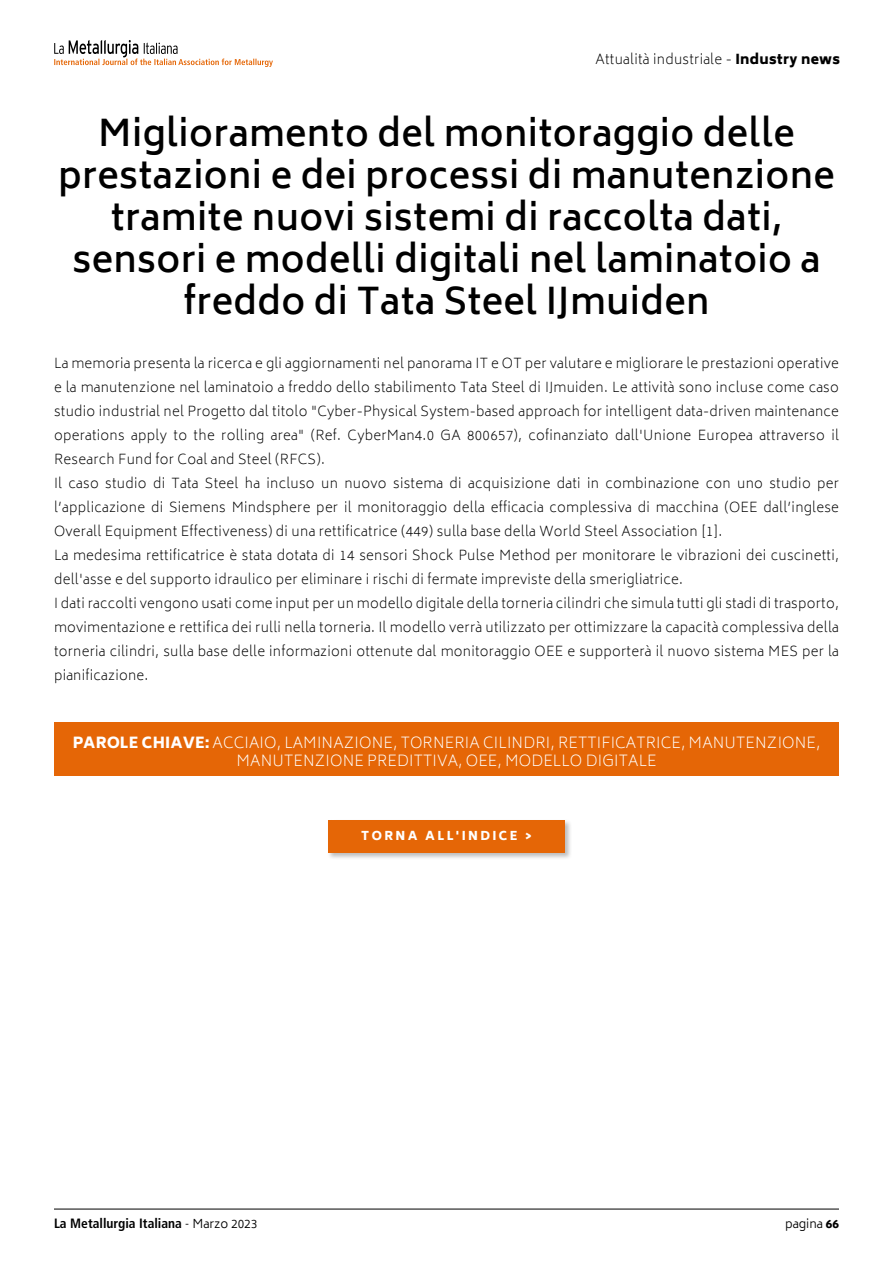
<style>
.page{position:relative;width:893px;height:1263px;background:#fff}
.page>*{position:absolute;margin:0;border:0;box-sizing:border-box;transform-origin:0 0}
.t1{font:600 36px/42px "Biryani";letter-spacing:.01em;color:#000;text-align:center}
.t2{font:200 15px/18px "Biryani";letter-spacing:.01em;color:#fff;text-align:center}
.t3{font:200 13.5px/24px "Biryani";letter-spacing:.02em;color:#000}
.t4{font:700 condensed 13.5px "Frutiger LT Std";color:#000}
.t5{font:800 12px "Biryani";letter-spacing:.2em;color:#fff}
.t6{font:300 12px "Biryani";color:#000}
.s1{font-weight:800}
.s2{font-weight:300}
.s3{font-family:"Biryani";font-weight:300;font-stretch:normal;font-size:12px}
</style>
<div class="page">
<hr style="left:54px;top:1209px;width:785px;height:1px;background:#000">
<svg style="left:54px;top:40px;width:219px;height:27px"></svg>
<div style="left:327px;top:819px;width:245px;height:41px;background:#6b6b6a;opacity:.44"></div>
<div style="left:328px;top:820px;width:237px;height:33px;background:#e56606"></div>
<div style="left:54px;top:722px;width:785px;height:54px;background:#e56606"></div>
<p class="t3" style="left:595px;top:48px;width:246px">Attualità industriale - <span class="s1">Industry news</span></p>
<h1 class="t1" style="left:58px;top:113px;width:778px">Miglioramento del monitoraggio delle prestazioni e dei processi di manutenzione tramite nuovi sistemi di raccolta dati, sensori e modelli digitali nel laminatoio a freddo di Tata Steel IJmuiden</h1>
<p class="t3" style="left:54px;top:351px;width:786px">La memoria presenta la ricerca e gli aggiornamenti nel panorama IT e OT per valutare e migliorare le prestazioni operative e la manutenzione nel laminatoio a freddo dello stabilimento Tata Steel di IJmuiden. Le attività sono incluse come caso studio industrial nel Progetto dal titolo "Cyber-Physical System-based approach for intelligent data-driven maintenance operations apply to the rolling area" (Ref. CyberMan4.0 GA 800657), cofinanziato dall'Unione Europea attraverso il Research Fund for Coal and Steel (RFCS).<br>Il caso studio di Tata Steel ha incluso un nuovo sistema di acquisizione dati in combinazione con uno studio per l’applicazione di Siemens Mindsphere per il monitoraggio della efficacia complessiva di macchina (OEE dall’inglese Overall Equipment Effectiveness) di una rettificatrice (449) sulla base della World Steel Association [1].<br>La medesima rettificatrice è stata dotata di 14 sensori Shock Pulse Method per monitorare le vibrazioni dei cuscinetti, dell'asse e del supporto idraulico per eliminare i rischi di fermate impreviste della smerigliatrice.<br>I dati raccolti vengono usati come input per un modello digitale della torneria cilindri che simula tutti gli stadi di trasporto, movimentazione e rettifica dei rulli nella torneria. Il modello verrà utilizzato per ottimizzare la capacità complessiva della torneria cilindri, sulla base delle informazioni ottenute dal monitoraggio OEE e supporterà il nuovo sistema MES per la pianificazione.</p>
<p class="t2" style="left:73px;top:734px;width:749px"><span class="s1">PAROLE CHIAVE:</span> ACCIAIO, LAMINAZIONE, TORNERIA CILINDRI, RETTIFICATRICE, MANUTENZIONE,<br>MANUTENZIONE PREDITTIVA, OEE, MODELLO DIGITALE</p>
<p class="t5" style="left:361px;top:829px;width:172px">TORNA ALL'INDICE &gt;</p>
<p class="t4" style="left:54px;top:1216px;width:205px">La Metallurgia Italiana <span class="s2">-</span> <span class="s3">Marzo 2023</span></p>
<p class="t6" style="left:785px;top:1217px;width:55px">pagina <span class="s1">66</span></p>
</div>
